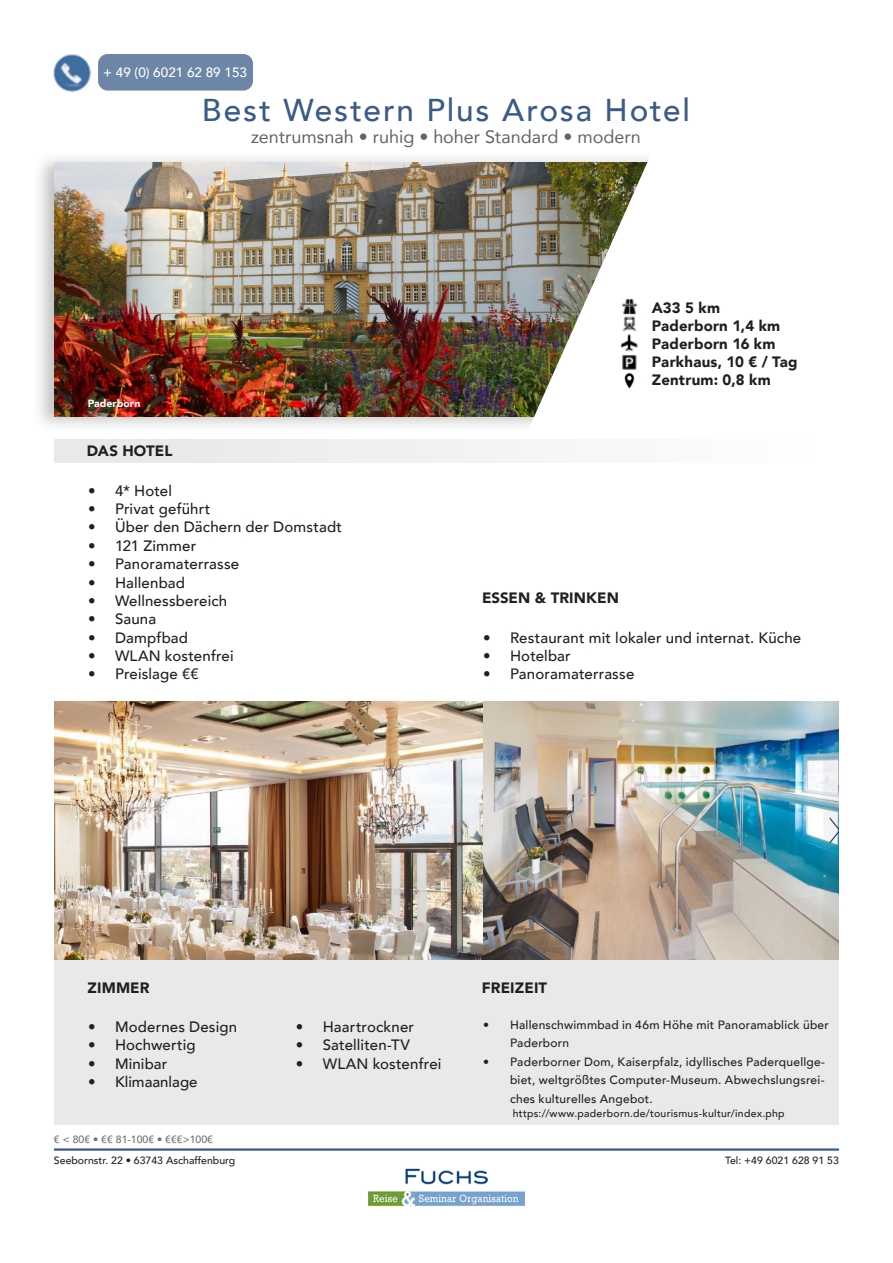
<style>
.page{position:relative;width:893px;height:1263px;background:#fff}
.page>*{position:absolute;margin:0;border:0;box-sizing:border-box;transform-origin:0 0}
.t1{font:500 31.5px "Avenir";letter-spacing:.06em;color:#3a5b86}
.t2{font:18px "Avenir";color:#636366}
.t3{font:500 15px "Avenir";letter-spacing:.01em;color:#231f20}
.t4{font:900 15px "Avenir";letter-spacing:.01em;color:#231f20}
.t5{font:500 13.5px "Avenir";color:#fff}
.t6{font:500 12px/18.3px "Avenir";letter-spacing:.02em;color:#231f20}
.t7{font:500 10.5px "Avenir";letter-spacing:.025em;color:#231f20}
.t8{font:500 10.5px "Avenir";color:#231f20}
.t9{font:500 10.5px "Avenir";color:#6c6d70}
.t10{font:900 10.5px "Avenir";color:#fff}
</style>
<div class="page">
<div style="left:54px;top:959px;width:785px;height:166px;background:#e9e9e9"></div>
<div style="left:99px;top:55px;width:153px;height:34px;background:#6d86a5;border-radius:9px"></div>
<div style="left:98px;top:54px;width:155px;height:37px;border:2px solid #3a5b86;border-radius:9px"></div>
<img style="left:53px;top:54px;width:39px;height:38px">
<div style="left:32px;top:151px;width:655px;height:282px;background:#231f20;opacity:.28"></div>
<img style="left:54px;top:162px;width:449px;height:254px">
<img style="left:503px;top:151px;width:184px;height:312px">
<img style="left:54px;top:702px;width:785px;height:257px">
<div style="left:54px;top:439px;width:785px;height:23px;background:#f2f2f2"></div>
<img style="left:620px;top:298px;width:19px;height:54px">
<img style="left:623px;top:355px;width:15px;height:15px">
<img style="left:369px;top:1168px;width:155px;height:39px">
<hr style="left:54px;top:1148px;width:785px;height:3px;background:#3a5b86">
<img style="left:622px;top:373px;width:16px;height:16px">
<p class="t5" style="left:103px;top:61px;width:145px">+ 49 (0) 6021 62 89 153</p>
<p class="t1" style="left:202px;top:83px;width:490px">Best Western Plus Arosa Hotel</p>
<p class="t2" style="left:251px;top:123px;width:391px">zentrumsnah • ruhig • hoher Standard • modern</p>
<p class="t10" style="left:88px;top:395px;width:54px">Paderborn</p>
<p class="t4" style="left:87px;top:438px;width:87px">DAS HOTEL</p>
<p class="t3" style="left:88px;top:477px;width:85px">• 4* Hotel</p>
<p class="t3" style="left:88px;top:496px;width:124px">• Privat geführt</p>
<p class="t3" style="left:88px;top:514px;width:256px">• Über den Dächern der Domstadt</p>
<p class="t3" style="left:88px;top:532px;width:110px">• 121 Zimmer</p>
<p class="t3" style="left:88px;top:551px;width:153px">• Panoramaterrasse</p>
<p class="t3" style="left:88px;top:569px;width:99px">• Hallenbad</p>
<p class="t3" style="left:88px;top:588px;width:141px">• Wellnessbereich</p>
<p class="t3" style="left:88px;top:606px;width:70px">• Sauna</p>
<p class="t3" style="left:88px;top:624px;width:102px">• Dampfbad</p>
<p class="t3" style="left:88px;top:643px;width:147px">• WLAN kostenfrei</p>
<p class="t3" style="left:88px;top:661px;width:112px">• Preislage €€</p>
<p class="t4" style="left:652px;top:295px;width:70px">A33 5 km</p>
<p class="t4" style="left:652px;top:313px;width:130px">Paderborn 1,4 km</p>
<p class="t4" style="left:652px;top:331px;width:125px">Paderborn 16 km</p>
<p class="t4" style="left:652px;top:349px;width:147px">Parkhaus, 10 € / Tag</p>
<p class="t4" style="left:652px;top:367px;width:120px">Zentrum: 0,8 km</p>
<p class="t4" style="left:482px;top:585px;width:138px">ESSEN &amp; TRINKEN</p>
<p class="t3" style="left:483px;top:624px;width:320px">• Restaurant mit lokaler und internat. Küche</p>
<p class="t3" style="left:483px;top:643px;width:89px">• Hotelbar</p>
<p class="t3" style="left:483px;top:661px;width:153px">• Panoramaterrasse</p>
<p class="t4" style="left:88px;top:974px;width:64px">ZIMMER</p>
<p class="t4" style="left:482px;top:974px;width:67px">FREIZEIT</p>
<p class="t6" style="left:510px;top:1015px;width:320px;text-indent:-27px">• Hallenschwimmbad in 46m Höhe mit Panoramablick über<br>Paderborn</p>
<p class="t6" style="left:510px;top:1052px;width:316px;text-align:justify;text-indent:-27px">• Paderborner Dom, Kaiserpfalz, idyllisches Paderquellge&shy;biet, weltgrößtes Computer-Museum. Abwechslungsrei&shy;ches kulturelles Angebot.</p>
<p class="t7" style="left:513px;top:1104px;width:274px">https://www.paderborn.de/tourismus-kultur/index.php</p>
<p class="t3" style="left:88px;top:1014px;width:151px">• Modernes Design</p>
<p class="t3" style="left:88px;top:1032px;width:109px">• Hochwertig</p>
<p class="t3" style="left:88px;top:1050px;width:81px">• Minibar</p>
<p class="t3" style="left:88px;top:1068px;width:111px">• Klimaanlage</p>
<p class="t3" style="left:296px;top:1014px;width:120px">• Haartrockner</p>
<p class="t3" style="left:296px;top:1032px;width:116px">• Satelliten-TV</p>
<p class="t3" style="left:296px;top:1050px;width:147px">• WLAN kostenfrei</p>
<p class="t9" style="left:54px;top:1130px;width:161px">€ &lt; 80€ • €€ 81-100€ • €€€&gt;100€</p>
<p class="t8" style="left:54px;top:1151px;width:183px">Seebornstr. 22 • 63743 Aschaffenburg</p>
<p class="t8" style="left:725px;top:1151px;width:115px">Tel: +49 6021 628 91 53</p>
</div>
